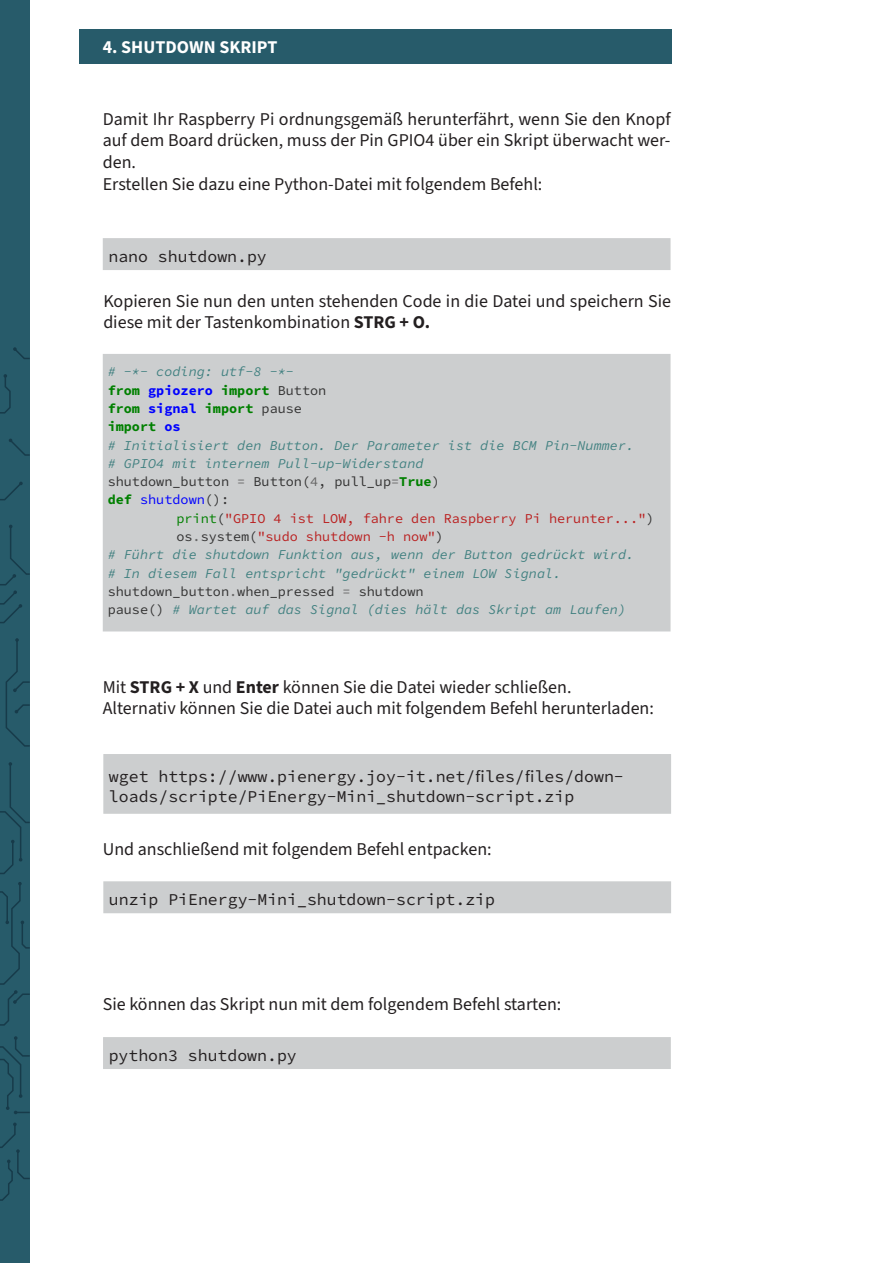
<style>
.page{position:relative;width:893px;height:1263px;background:#fff}
.page>*{position:absolute;margin:0;border:0;box-sizing:border-box;transform-origin:0 0}
.t1{font:18px/21.6px "Source Sans 3";color:#231f20;text-align:justify}
.t2{font:700 18px "Source Sans 3";color:#fff}
.t3{font:16.5px/19.8px "Source Code Pro";color:#231f20}
.HTML_Preformatted{font:italic 13.5px "Source Code Pro";color:#408080}
.HTML_Preformatted-2{font:13.5px "Source Code Pro";color:#ba2121}
.HTML_Preformatted-3{font:13.5px "Source Code Pro";color:#333}
.HTML_Preformatted-4{font:700 13.5px "Source Code Pro";color:#008000}
.HTML_Preformatted-5{font:13.5px "Source Code Pro";color:#00f}
.s1{font-weight:700}
.s2{color:#00f}
.s3{font-weight:400;color:#333}
.s4{color:#666}
.s5{font-weight:700;color:#008000}
.s6{color:#333}
.s7{color:#008000}
.s8{font-style:normal;color:#333}
</style>
<div class="page">
<div style="left:0;top:0;width:30px;height:1263px;background:#275b6a"></div>
<svg style="left:0;top:1122px;width:30px;height:79px"></svg>
<svg style="left:0;top:1036px;width:30px;height:78px"></svg>
<svg style="left:0;top:882px;width:30px;height:144px"></svg>
<svg style="left:0;top:762px;width:30px;height:112px"></svg>
<svg style="left:5px;top:638px;width:25px;height:109px"></svg>
<svg style="left:0;top:525px;width:30px;height:99px"></svg>
<svg style="left:0;top:482px;width:23px;height:19px"></svg>
<svg style="left:9px;top:438px;width:21px;height:18px"></svg>
<svg style="left:0;top:374px;width:11px;height:40px"></svg>
<svg style="left:13px;top:347px;width:17px;height:12px"></svg>
<div style="left:80px;top:30px;width:592px;height:34px;background:#275b6a"></div>
<div style="left:103px;top:238px;width:567px;height:32px;background:#cccecf"></div>
<div style="left:103px;top:354px;width:567px;height:277px;background:#cccecf"></div>
<div style="left:103px;top:754px;width:568px;height:60px;background:#cccecf"></div>
<div style="left:103px;top:881px;width:568px;height:32px;background:#cccecf;border:2px solid #cccecf"></div>
<div style="left:103px;top:1037px;width:568px;height:32px;background:#cccecf"></div>
<p class="t2" style="left:103px;top:35px;width:176px">4. SHUTDOWN SKRIPT</p>
<p class="t1" style="left:103px;top:108px;width:569px">Damit Ihr Raspberry Pi ordnungsgemäß herunterfährt, wenn Sie den Knopf auf dem Board drücken, muss der Pin GPIO4 über ein Skript überwacht wer&shy;den.</p>
<p class="t1" style="left:103px;top:173px;width:441px">Erstellen Sie dazu eine Python-Datei mit folgendem Befehl:</p>
<p class="t3" style="left:108px;top:247px;width:160px">nano shutdown.py</p>
<p class="t1" style="left:103px;top:290px;width:569px">Kopieren Sie nun den unten stehenden Code in die Datei und speichern Sie diese mit der Tastenkombination <span class="s1">STRG + O.</span></p>
<p class="HTML_Preformatted" style="left:108px;top:362px;width:188px"># -*- coding: utf-8 -*-</p>
<p class="HTML_Preformatted-4" style="left:108px;top:380px;width:220px">from <span class="s2">gpiozero</span> import <span class="s3">Button</span></p>
<p class="HTML_Preformatted-4" style="left:108px;top:399px;width:196px">from <span class="s2">signal</span> import <span class="s3">pause</span></p>
<p class="HTML_Preformatted-4" style="left:108px;top:417px;width:74px">import <span class="s2">os</span></p>
<p class="HTML_Preformatted" style="left:108px;top:435px;width:528px"># Initialisiert den Button. Der Parameter ist die BCM Pin-Nummer.</p>
<p class="HTML_Preformatted" style="left:108px;top:453px;width:317px"># GPIO4 mit internem Pull-up-Widerstand</p>
<p class="HTML_Preformatted-3" style="left:108px;top:472px;width:334px">shutdown_button <span class="s4">=</span> Button(<span class="s4">4</span>, pull_up<span class="s4">=</span><span class="s5">True</span>)</p>
<p class="HTML_Preformatted-5" style="left:108px;top:490px;width:123px"><span class="s5">def</span> shutdown<span class="s6">():</span></p>
<p class="HTML_Preformatted-2" style="left:176px;top:508px;width:479px"><span class="s7">print</span><span class="s6">(</span>"GPIO 4 ist LOW, fahre den Raspberry Pi herunter..."<span class="s6">)</span></p>
<p class="HTML_Preformatted-2" style="left:176px;top:527px;width:269px"><span class="s6">os</span><span class="s4">.</span><span class="s6">system(</span>"sudo shutdown -h now"<span class="s6">)</span></p>
<p class="HTML_Preformatted" style="left:108px;top:545px;width:528px"># Führt die shutdown Funktion aus, wenn der Button gedrückt wird.</p>
<p class="HTML_Preformatted" style="left:108px;top:563px;width:455px"># In diesem Fall entspricht "gedrückt" einem LOW Signal.</p>
<p class="HTML_Preformatted-3" style="left:108px;top:582px;width:317px">shutdown_button<span class="s4">.</span>when_pressed <span class="s4">=</span> shutdown</p>
<p class="HTML_Preformatted" style="left:108px;top:600px;width:520px"><span class="s8">pause()</span> # Wartet auf das Signal (dies hält das Skript am Laufen)</p>
<p class="t1" style="left:103px;top:676px;width:470px">Mit <span class="s1">STRG + X</span> und <span class="s1">Enter</span> können Sie die Datei wieder schließen.</p>
<p class="t1" style="left:103px;top:698px;width:553px">Alternativ können Sie die Datei auch mit folgendem Befehl herunterladen:</p>
<p class="t3" style="left:109px;top:767px;width:516px">wget https://www.pienergy.joy-it.net/files/files/down&shy;loads/scripte/PiEnergy-Mini_shutdown-script.zip</p>
<p class="t1" style="left:103px;top:838px;width:390px">Und anschließend mit folgendem Befehl entpacken:</p>
<p class="t3" style="left:109px;top:890px;width:388px">unzip PiEnergy-Mini_shutdown-script.zip</p>
<p class="t1" style="left:103px;top:993px;width:460px">Sie können das Skript nun mit dem folgendem Befehl starten:</p>
<p class="t3" style="left:109px;top:1046px;width:190px">python3 shutdown.py</p>
</div>
